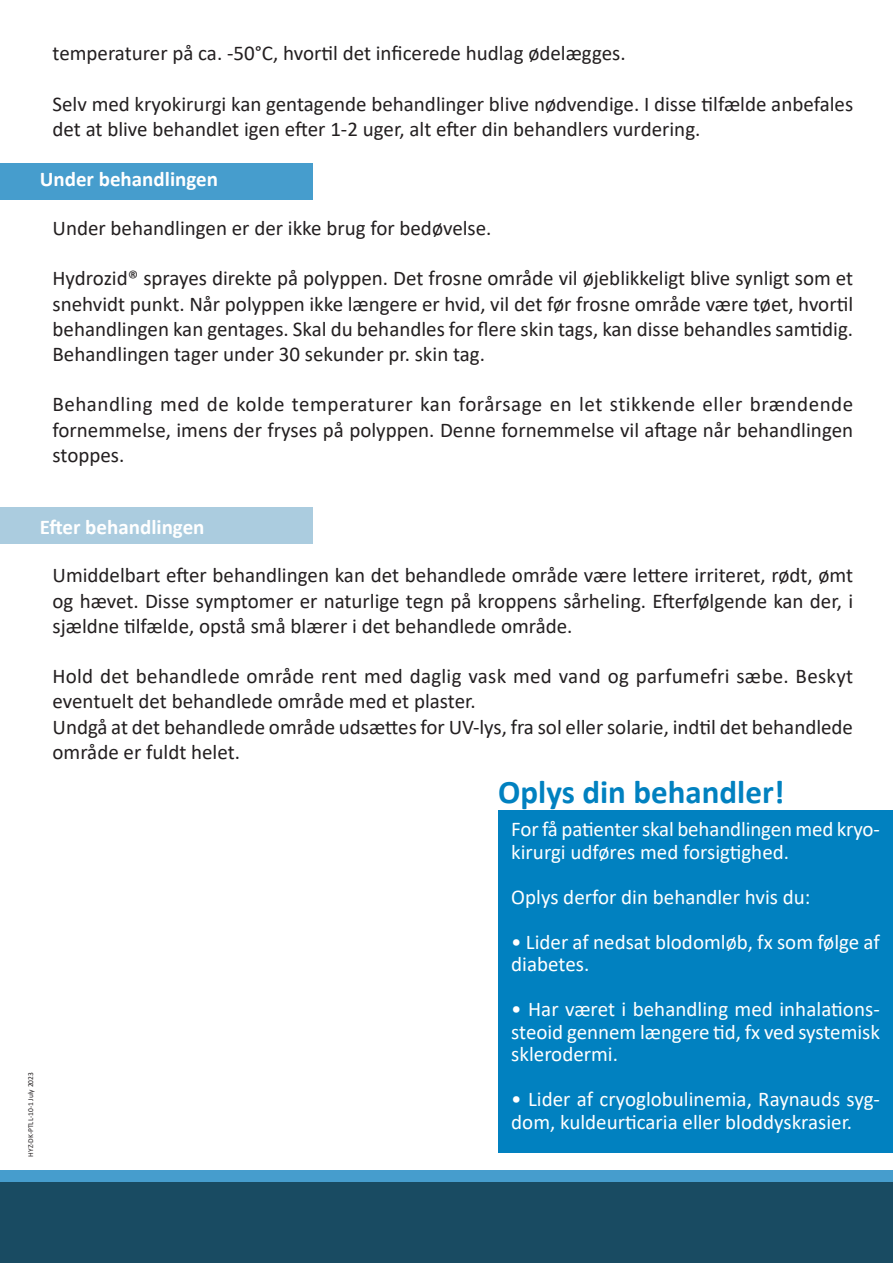
<style>
.page{position:relative;width:893px;height:1263px;background:#fff}
.page>*{position:absolute;margin:0;border:0;box-sizing:border-box;transform-origin:0 0}
.t1{font:700 33px "Calibri";color:#0181c0}
.t2{font:21px/25.2px "Calibri";color:#231f20;text-align:justify}
.t3{font:21px/22.5px "Calibri";color:#fff}
.t4{font:700 21px "Calibri";color:#fff}
.t5{font:7.5px "Calibri";color:#231f20}
</style>
<div class="page">
<div style="left:0;top:163px;width:313px;height:36px;background:#469dcd"></div>
<div style="left:0;top:507px;width:313px;height:36px;background:#abccdf"></div>
<div style="left:498px;top:810px;width:395px;height:342px;background:#0181c0"></div>
<div style="left:0;top:1171px;width:893px;height:92px;background:#194b62"></div>
<div style="left:0;top:1170px;width:893px;height:11px;background:#469dcd"></div>
<p class="t2" style="left:53px;top:40px;width:575px">temperaturer på ca. -50°C, hvortil det inficerede hudlag ødelægges.</p>
<p class="t2" style="left:53px;top:91px;width:802px">Selv med kryokirurgi kan gentagende behandlinger blive nødvendige. I disse tilfælde anbefales det at blive behandlet igen efter 1-2 uger, alt efter din behandlers vurdering.</p>
<p class="t4" style="left:40px;top:172px;width:180px">Under behandlingen</p>
<p class="t2" style="left:53px;top:215px;width:440px">Under behandlingen er der ikke brug for bedøvelse.</p>
<p class="t2" style="left:53px;top:265px;width:802px">Hydrozid® sprayes direkte på polyppen. Det frosne område vil øjeblikkeligt blive synligt som et snehvidt punkt. Når polyppen ikke længere er hvid, vil det før frosne område være tøet, hvortil behandlingen kan gentages. Skal du behandles for flere skin tags, kan disse behandles samtidig.<br>Behandlingen tager under 30 sekunder pr. skin tag.</p>
<p class="t2" style="left:53px;top:391px;width:802px">Behandling med de kolde temperaturer kan forårsage en let stikkende eller brændende fornemmelse, imens der fryses på polyppen. Denne fornemmelse vil aftage når behandlingen stoppes.</p>
<p class="t4" style="left:40px;top:512px;width:166px">Efter behandlingen</p>
<p class="t2" style="left:53px;top:562px;width:802px">Umiddelbart efter behandlingen kan det behandlede område være lettere irriteret, rødt, ømt og hævet. Disse symptomer er naturlige tegn på kroppens sårheling. Efterfølgende kan der, i sjældne tilfælde, opstå små blærer i det behandlede område.</p>
<p class="t2" style="left:53px;top:663px;width:802px;text-align:left">Hold det behandlede område rent med daglig vask med vand og parfumefri sæbe. Beskyt eventuelt det behandlede område med et plaster.<br>Undgå at det behandlede område udsættes for UV-lys, fra sol eller solarie, indtil det behandlede område er fuldt helet.</p>
<p class="t5" style="left:26px;top:1157px;width:86px;rotate:-90deg">HYZ-DK-PTLL-10-1 July 2023</p>
<h1 class="t1" style="left:498px;top:780px;width:288px">Oplys din behandler!</h1>
<p class="t3" style="left:511px;top:817px;width:370px">For få patienter skal behandlingen med kryo&shy;kirurgi udføres med forsigtighed.</p>
<p class="t3" style="left:511px;top:885px;width:301px">Oplys derfor din behandler hvis du:</p>
<p class="t3" style="left:511px;top:930px;width:370px">• Lider af nedsat blodomløb, fx som følge af diabetes.</p>
<p class="t3" style="left:511px;top:997px;width:370px;text-align:justify">• Har været i behandling med inhalations&shy;steoid gennem længere tid, fx ved systemisk sklerodermi.</p>
<p class="t3" style="left:511px;top:1087px;width:370px">• Lider af cryoglobulinemia, Raynauds syg&shy;dom, kuldeurticaria eller bloddyskrasier.</p>
</div>
